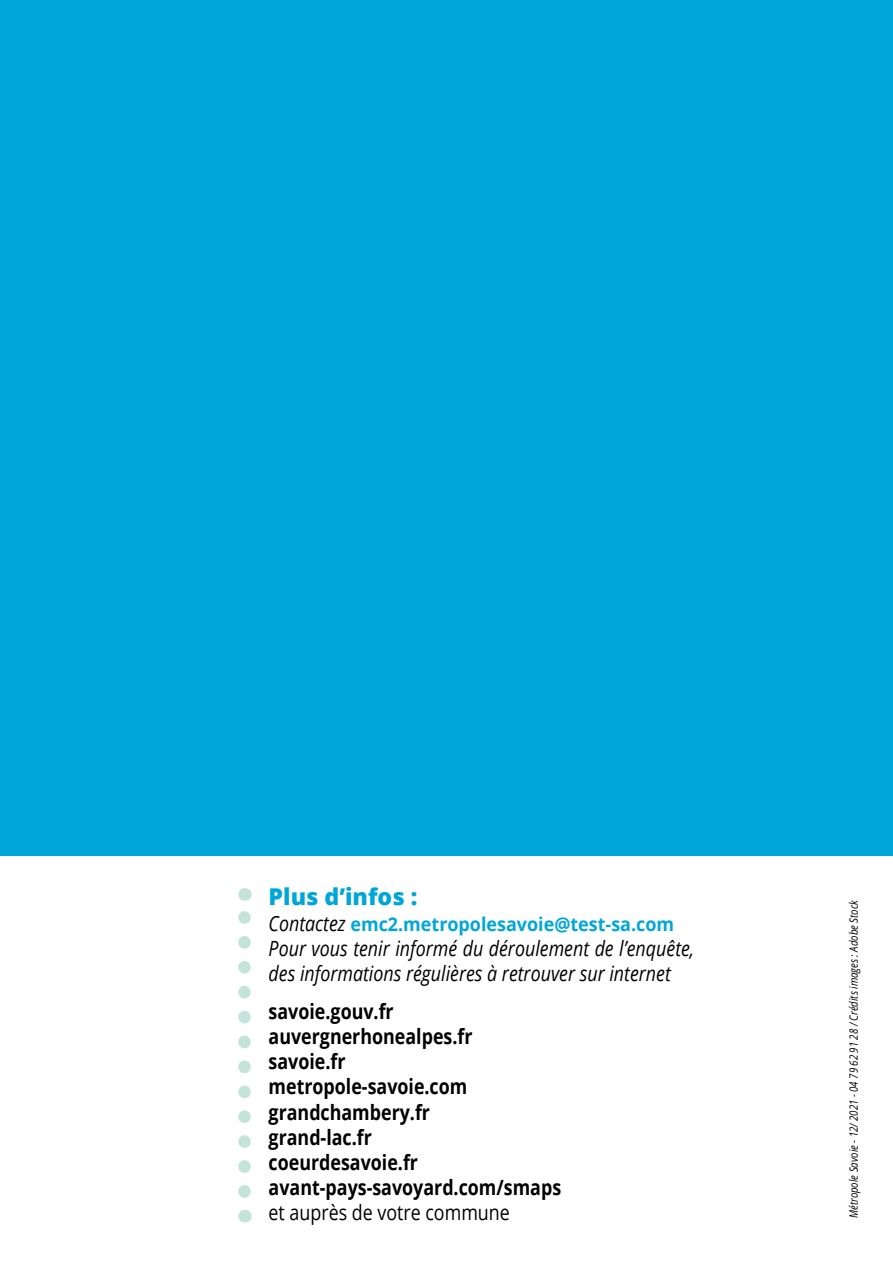
<style>
.page{position:relative;width:893px;height:1263px;background:#fff}
.page>*{position:absolute;margin:0;border:0;box-sizing:border-box;transform-origin:0 0}
.t1{font:800 23.1px "Open Sans";color:#00a6d9}
.t2{font:700 21px/25.2px "Open Sans";color:#000;scale:.85 1}
.t3{font:italic 21px/25.2px "Open Sans";color:#000;scale:.85 1}
.t4{font:21px "Open Sans";color:#000;scale:.85 1}
.t5{font:700 18.9px "Open Sans";color:#00a6d9;scale:.95 1}
.t6{font:italic 11.55px "Open Sans";color:#000;scale:.83 1}
.s1{font-weight:400;font-style:italic;font-size:21px;color:#000}
</style>
<div class="page">
<svg style="left:238px;top:911px;width:13px;height:280px"></svg>
<svg style="left:244px;top:1210px;width:1px;height:12px"></svg>
<svg style="left:244px;top:888px;width:1px;height:13px"></svg>
<div style="left:0;top:0;width:893px;height:856px;background:#00a6d9"></div>
<p class="t1" style="left:269px;top:879px;width:150px">Plus d’infos :</p>
<p class="t5" style="left:269px;top:910px;width:428px"><span class="s1">Contactez</span> emc2.metropolesavoie@test-sa.com</p>
<p class="t3" style="left:269px;top:935px;width:502px">Pour vous tenir informé du déroulement de l’enquête, des informations régulières à retrouver sur internet</p>
<p class="t2" style="left:269px;top:998px;width:346px">savoie.gouv.fr auvergnerhonealpes.fr<br>savoie.fr<br>metropole-savoie.com grandchambery.fr<br>grand-lac.fr<br>coeurdesavoie.fr avant-pays-savoyard.com/smaps</p>
<p class="t4" style="left:269px;top:1198px;width:285px">et auprès de votre commune</p>
<p class="t6" style="left:846px;top:1218px;width:385px;rotate:-90deg">Métropole Savoie - 12/ 2021 - 04 79 62 91 28 / Crédits images : Adobe Stock</p>
</div>
